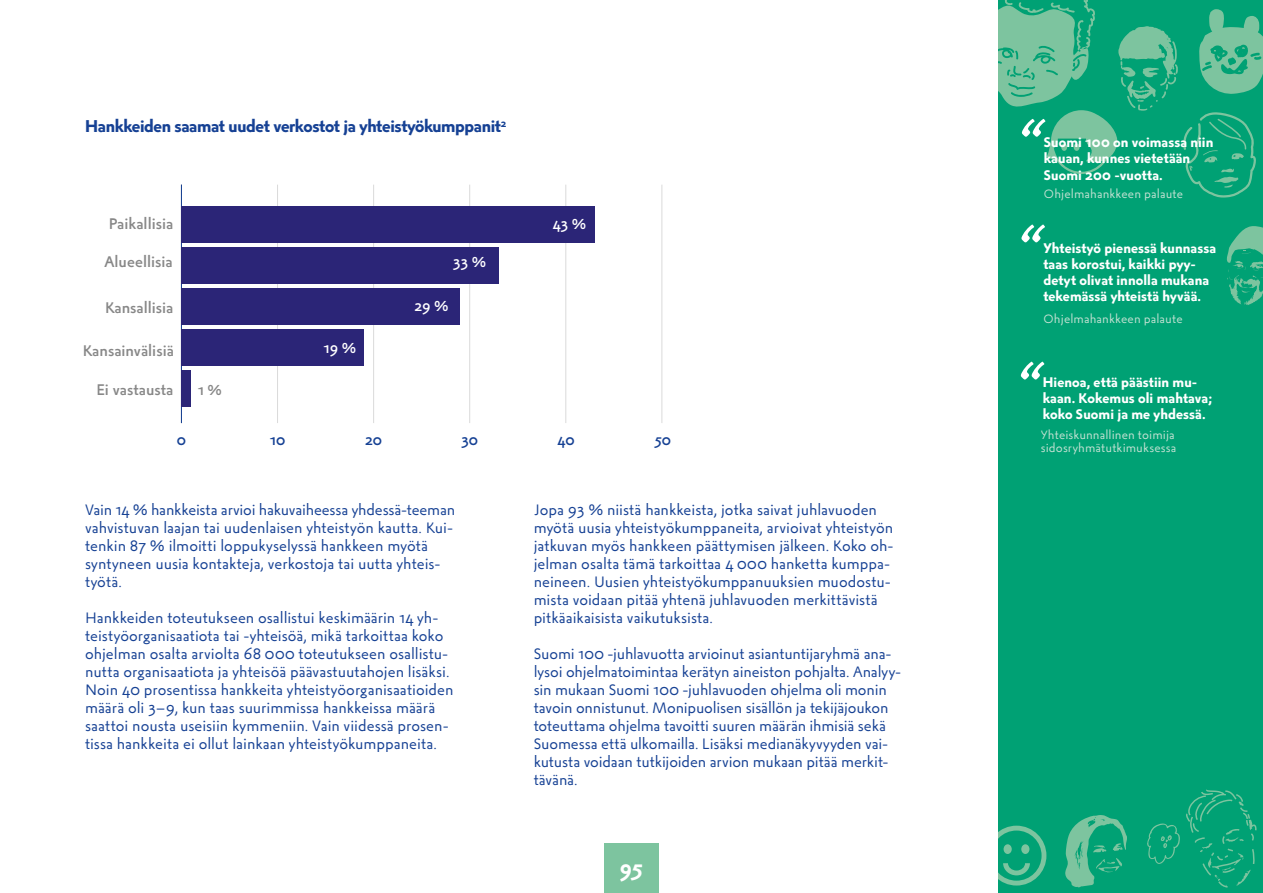
<style>
.page{position:relative;width:1263px;height:893px;background:#fff}
.page>*{position:absolute;margin:0;border:0;box-sizing:border-box;transform-origin:0 0}
.t1{font:67.5px "Suomi 100 Antiikva Regular";color:#fff}
.t2{font:21px "Suomi 100 Groteski Bold";color:#fff}
.t3{font:17.85px "Suomi 100 Groteski Medium";color:#164194}
.t4{font:16.5px "Suomi 100 Groteski Bold";letter-spacing:-.02em;color:#164194}
.t5{font:15.15px "Suomi 100 Groteski Medium";color:#878787}
.t6{font:15px/18px "Suomi 100 Groteski Regular";letter-spacing:-.005em;color:#164194}
.t7{font:14.25px "Suomi 100 Groteski Medium";letter-spacing:-.005em;color:#fff}
.t8{font:14.25px "Suomi 100 Groteski Medium";color:#164194}
.t9{font:14.25px "Suomi 100 Groteski Medium";color:#878787}
.t10{font:13.5px/16.2px "Suomi 100 Groteski Bold";letter-spacing:.005em;color:#fff}
.t11{font:12px/13.5px "Suomi 100 Groteski Regular";letter-spacing:.005em;color:#c2e1d2}
</style>
<div class="page">
<div style="left:604px;top:843px;width:55px;height:50px;background:#7dc49f"></div>
<div style="left:998px;top:0;width:265px;height:893px;background:#00a174"></div>
<svg style="left:998px;top:826px;width:48px;height:59px"></svg>
<div style="left:1003px;top:844px;width:9px;height:10px;background:#7dc49f;border-radius:50%"></div>
<div style="left:1021px;top:844px;width:8px;height:10px;background:#7dc49f;border-radius:50%"></div>
<svg style="left:1065px;top:815px;width:62px;height:72px"></svg>
<svg style="left:1186px;top:789px;width:71px;height:99px"></svg>
<svg style="left:1226px;top:226px;width:37px;height:79px"></svg>
<svg style="left:1147px;top:823px;width:33px;height:41px"></svg>
<svg style="left:998px;top:0;width:265px;height:198px"></svg>
<hr style="left:277px;top:185px;width:1px;height:238px;background:#dadada">
<hr style="left:373px;top:185px;width:1px;height:238px;background:#dadada">
<hr style="left:469px;top:185px;width:1px;height:238px;background:#dadada">
<hr style="left:565px;top:185px;width:1px;height:238px;background:#dadada">
<hr style="left:661px;top:185px;width:1px;height:238px;background:#dadada">
<hr style="left:181px;top:185px;width:1px;height:238px;background:#164194">
<div style="left:181px;top:206px;width:414px;height:37px;background:#2b2577"></div>
<div style="left:181px;top:247px;width:317px;height:37px;background:#2b2577"></div>
<div style="left:181px;top:288px;width:279px;height:37px;background:#2b2577"></div>
<div style="left:181px;top:329px;width:183px;height:37px;background:#2b2577"></div>
<div style="left:181px;top:370px;width:10px;height:37px;background:#2b2577"></div>
<p class="t3" style="left:83px;top:111px;width:465px">Hankkeiden saamat uudet verkostot ja yhteistyökumppanit,</p>
<p class="t4" style="left:85px;top:113px;width:423px">Hankkeiden saamat uudet verkostot ja yhteistyökumppanit<sup>2</sup></p>
<p class="t5" style="left:109px;top:211px;width:66px">Paikallisia</p>
<p class="t7" style="left:552px;top:212px;width:35px">43 %</p>
<p class="t5" style="left:105px;top:249px;width:70px">Alueellisia</p>
<p class="t7" style="left:453px;top:250px;width:34px">33 %</p>
<p class="t5" style="left:105px;top:296px;width:70px">Kansallisia</p>
<p class="t7" style="left:414px;top:294px;width:36px">29 %</p>
<p class="t5" style="left:83px;top:338px;width:92px">Kansainvälisiä</p>
<p class="t7" style="left:324px;top:336px;width:34px">19 %</p>
<p class="t5" style="left:96px;top:377px;width:79px">Ei vastausta</p>
<p class="t9" style="left:198px;top:378px;width:26px">1 %</p>
<p class="t8" style="left:177px;top:428px;width:11px">0</p>
<p class="t8" style="left:270px;top:428px;width:17px">10</p>
<p class="t8" style="left:365px;top:428px;width:18px">20</p>
<p class="t8" style="left:461px;top:428px;width:18px">30</p>
<p class="t8" style="left:557px;top:428px;width:19px">40</p>
<p class="t8" style="left:654px;top:428px;width:18px">50</p>
<p class="t6" style="left:85px;top:500px;width:372px">Vain 14 % hankkeista arvioi hakuvaiheessa yhdessä-teeman vahvistuvan laajan tai uudenlaisen yhteistyön kautta. Kui&shy;tenkin 87 % ilmoitti loppukyselyssä hankkeen myötä syntyneen uusia kontakteja, verkostoja tai uutta yhteis&shy;työtä.</p>
<p class="t6" style="left:85px;top:608px;width:370px">Hankkeiden toteutukseen osallistui keskimäärin 14 yh&shy;teistyöorganisaatiota tai -yhteisöä, mikä tarkoittaa koko ohjelman osalta arviolta 68 000 toteutukseen osallistu&shy;nutta organisaatiota ja yhteisöä päävastuutahojen lisäksi.<br>Noin 40 prosentissa hankkeita yhteistyöorganisaatioiden määrä oli 3–9, kun taas suurimmissa hankkeissa määrä saattoi nousta useisiin kymmeniin. Vain viidessä prosen&shy;tissa hankkeita ei ollut lainkaan yhteistyökumppaneita.</p>
<p class="t6" style="left:534px;top:500px;width:361px">Jopa 93 % niistä hankkeista, jotka saivat juhlavuoden myötä uusia yhteistyökumppaneita, arvioivat yhteistyön jatkuvan myös hankkeen päättymisen jälkeen. Koko oh&shy;jelman osalta tämä tarkoittaa 4 000 hanketta kumppa&shy;neineen. Uusien yhteistyökumppanuuksien muodostu&shy;mista voidaan pitää yhtenä juhlavuoden merkittävistä pitkäaikaisista vaikutuksista.</p>
<p class="t6" style="left:534px;top:644px;width:369px">Suomi 100 -juhlavuotta arvioinut asiantuntijaryhmä ana&shy;lysoi ohjelmatoimintaa kerätyn aineiston pohjalta. Analyy&shy;sin mukaan Suomi 100 -juhlavuoden ohjelma oli monin tavoin onnistunut. Monipuolisen sisällön ja tekijäjoukon toteuttama ohjelma tavoitti suuren määrän ihmisiä sekä Suomessa että ulkomailla. Lisäksi medianäkyvyyden vai&shy;kutusta voidaan tutkijoiden arvion mukaan pitää merkit&shy;tävänä.</p>
<h2 class="t2" style="left:620px;top:851px;width:25px">95</h2>
<h1 class="t1" style="left:1023px;top:90px;width:25px">“</h1>
<p class="t10" style="left:1044px;top:133px;width:171px">Suomi 100 on voimassa niin kauan, kunnes vietetään<br>Suomi 200 -vuotta.</p>
<p class="t11" style="left:1044px;top:186px;width:141px">Ohjelmahankkeen palaute</p>
<h1 class="t1" style="left:1022px;top:195px;width:25px">“</h1>
<p class="t10" style="left:1043px;top:239px;width:174px">Yhteistyö pienessä kunnassa taas korostui, kaikki pyy&shy;detyt olivat innolla mukana tekemässä yhteistä hyvää.</p>
<p class="t11" style="left:1043px;top:311px;width:141px">Ohjelmahankkeen palaute</p>
<h1 class="t1" style="left:1022px;top:333px;width:25px">“</h1>
<p class="t10" style="left:1043px;top:405px;width:164px">koko Suomi ja me yhdessä.</p>
<p class="t11" style="left:1041px;top:427px;width:137px">Yhteiskunnallinen toimija sidosryhmätutkimuksessa</p>
<p class="t10" style="left:1043px;top:373px;width:171px">Hienoa, että päästiin mu&shy;kaan. Kokemus oli mahtava;</p>
</div>
